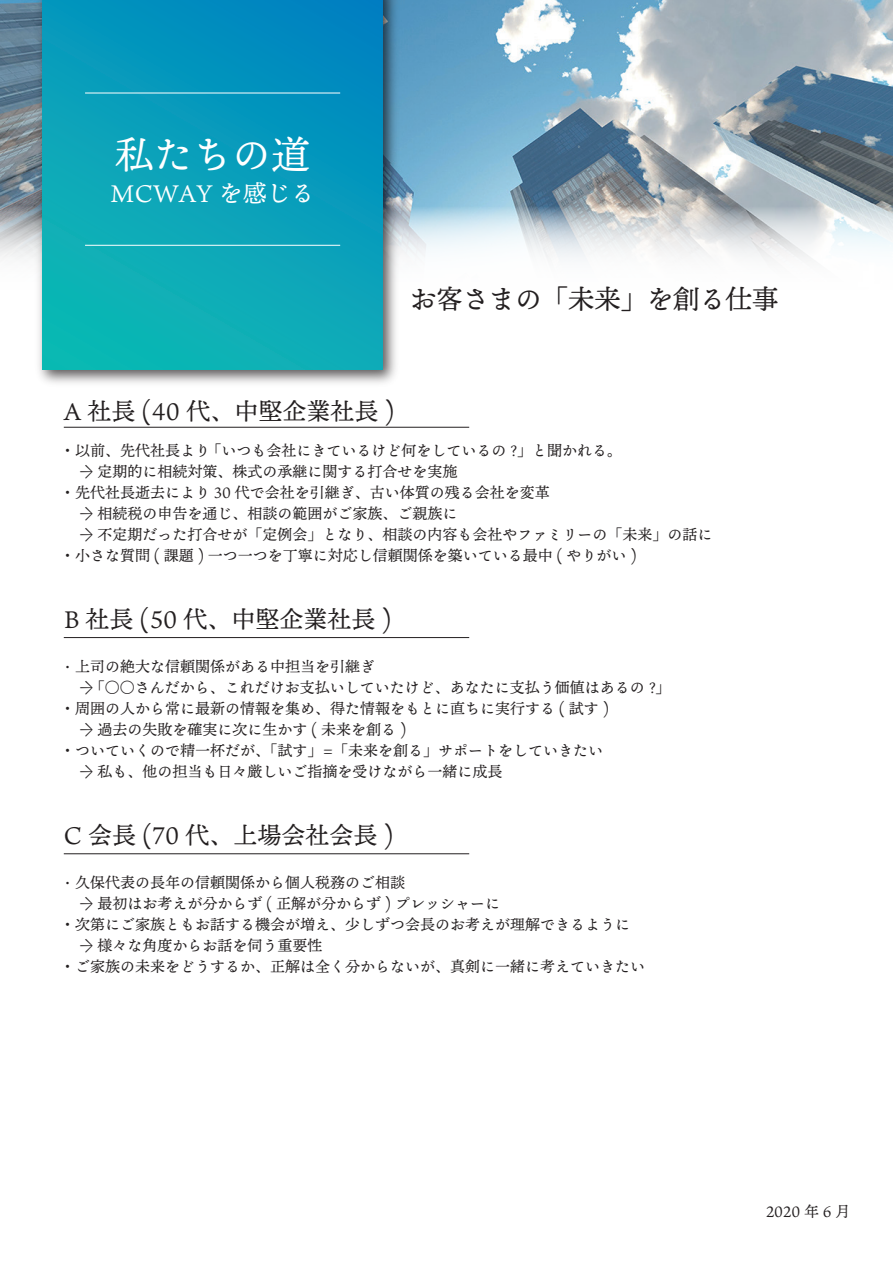
<style>
.page{position:relative;width:893px;height:1263px;background:#fff}
.page>*{position:absolute;margin:0;border:0;box-sizing:border-box;transform-origin:0 0}
.t1{font:39px "Ten Mincho Text";color:#fff}
.t2{font:27px "Ten Mincho Text";letter-spacing:-.025em;color:#231f20}
.t3{font:24px "Ten Mincho Text";color:#231f20}
.t4{font:24px "Ten Mincho Text";color:#fff}
.t5{font:15px/21px "Ten Mincho Text";color:#231f20}
.s1{font-family:"Koz Go Pr 6 N"}
</style>
<div class="page">
<img style="left:0;top:0;width:893px;height:206px">
<svg style="left:0;top:206px;width:893px;height:55px"></svg>
<hr style="left:64px;top:637px;width:405px;height:1px;background:#231f20">
<img style="left:32px;top:0;width:372px;height:383px">
<div style="left:43px;top:0;width:340px;height:370px;background:linear-gradient(to bottom,#028bc0,#10b6b5)"></div>
<hr style="left:85px;top:93px;width:255px;height:1px;background:#fff">
<hr style="left:85px;top:245px;width:255px;height:1px;background:#fff">
<hr style="left:64px;top:427px;width:405px;height:1px;background:#231f20">
<hr style="left:64px;top:853px;width:405px;height:1px;background:#231f20">
<h1 class="t1" style="left:115px;top:133px;width:196px">私たちの道</h1>
<h3 class="t4" style="left:110px;top:179px;width:206px">MCWAY を感じる</h3>
<h2 class="t2" style="left:410px;top:284px;width:371px">お客さまの「未来」を創る仕事</h2>
<h3 class="t3" style="left:64px;top:397px;width:332px">A 社長 (40 代、中堅企業社長 )</h3>
<p class="t5" style="left:60px;top:441px;width:654px"><span class="s1">・</span>以前、先代社長より 「いつも会社にきているけど何をしているの ?」と聞かれる。<br>　→ 定期的に相続対策、株式の承継に関する打合せを実施<br><span class="s1">・</span> 先代社長逝去により 30 代で会社を引継ぎ、古い体質の残る会社を変革<br>　→ 相続税の申告を通じ、相談の範囲がご家族、ご親族に<br>　→ 不定期だった打合せが「定例会」となり、相談の内容も会社やファミリーの「未来」の話に<span class="s1">・</span> 小さな質問 ( 課題 ) 一つ一つを丁寧に対応し信頼関係を築いている最中 ( やりがい )</p>
<h3 class="t3" style="left:64px;top:606px;width:329px">B 社長 (50 代、中堅企業社長 )</h3>
<p class="t5" style="left:60px;top:656px;width:612px">・上司の絶大な信頼関係がある中担当を引継ぎ<br>　→ 「〇〇さんだから、これだけお支払いしていたけど、あなたに支払う価値はあるの ?」<span class="s1">・</span> 周囲の人から常に最新の情報を集め、得た情報をもとに直ちに実行する ( 試す )<br>　→ 過去の失敗を確実に次に生かす ( 未来を創る )<br><span class="s1">・</span> ついていくので精一杯だが、「試す」=「未来を創る」サポートをしていきたい<br>　→ 私も、他の担当も日々厳しいご指摘を受けながら一緒に成長</p>
<h3 class="t3" style="left:64px;top:822px;width:331px">C 会長 (70 代、上場会社会長 )</h3>
<p class="t5" style="left:60px;top:872px;width:587px">・久保代表の長年の信頼関係から個人税務のご相談<br>　→ 最初はお考えが分からず ( 正解が分からず ) プレッシャーに<br><span class="s1">・</span> 次第にご家族ともお話する機会が増え、少しずつ会長のお考えが理解できるように　→ 様々な角度からお話を伺う重要性<br><span class="s1">・</span> ご家族の未来をどうするか、正解は全く分からないが、真剣に一緒に考えていきたい</p>
<p class="t5" style="left:766px;top:1201px;width:86px">2020 年 6 月</p>
</div>
